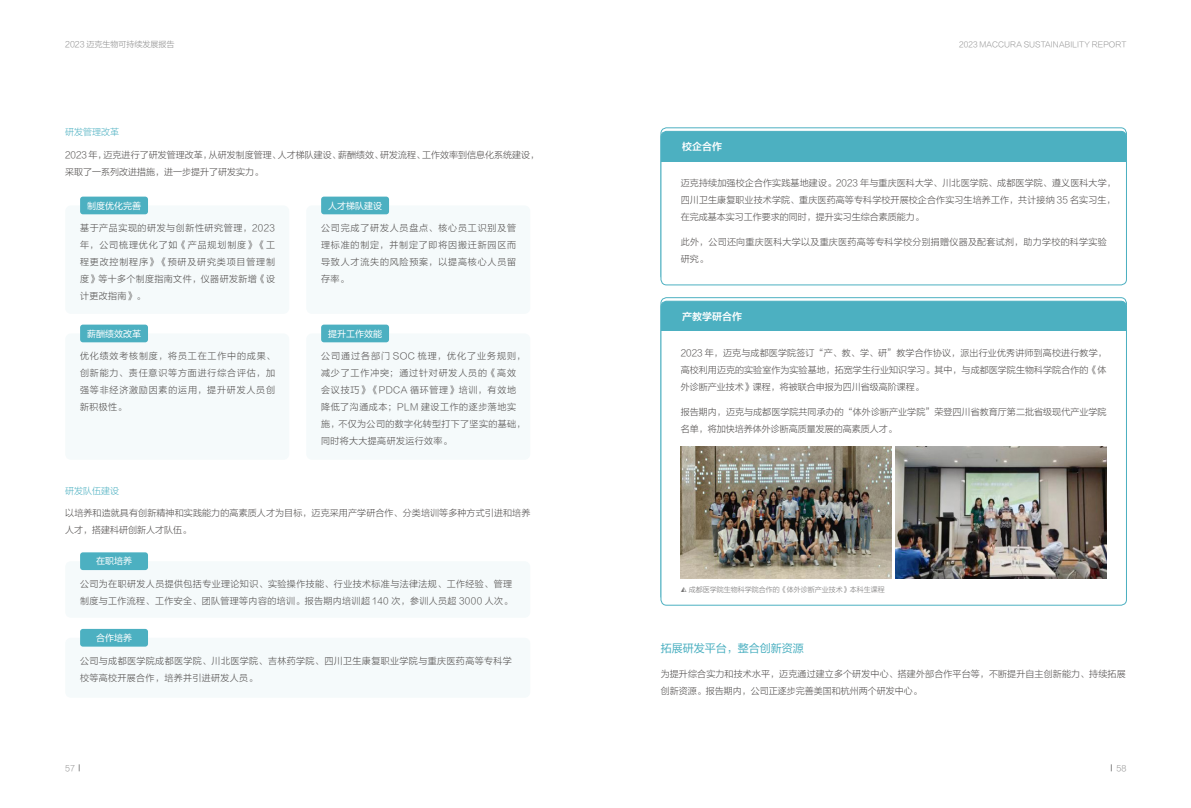
<style>
.page{position:relative;width:1191px;height:808px;background:#fff}
.page>*{position:absolute;margin:0;border:0;box-sizing:border-box;transform-origin:0 0}
.t1{font:11px "FZLTHJW GB1 0";color:#4cb0c1}
.t2{font:10px "FZLTZCHJW GB1 0";color:#fff}
.t3{font:9px/17px "FZLTXHJW GB1 0";letter-spacing:.03em;color:#4c4948}
.t4{font:9px/17px "FZLTXHJW GB1 0";letter-spacing:.06em;color:#4c4948}
.t5{font:9px/17px "FZLTXHJW GB1 0";color:#4c4948}
.t6{font:9px/17px "FZLTXHJW GB1 0";letter-spacing:.005em;color:#4c4948}
.t7{font:9px "FZLTHJW GB1 0";color:#fff}
.t8{font:9px "FZLTXHJW GB1 0";color:#4cb0c1}
.t9{font:8px "FZLTXHJW GB1 0";color:#8a8a8a}
.t10{font:7.5px "FZLTXHJW GB1 0";letter-spacing:.015em;color:#8a8a8a}
.t11{font:7px "FZLTXHJW GB1 0";color:#727171}
</style>
<div class="page">
<div style="left:65px;top:205px;width:224px;height:109px;background:#f5fafb;border-radius:6px"></div>
<div style="left:65px;top:333px;width:224px;height:127px;background:#f5fafb;border-radius:6px"></div>
<div style="left:306px;top:205px;width:224px;height:109px;background:#f5fafb;border-radius:6px"></div>
<div style="left:306px;top:333px;width:224px;height:127px;background:#f5fafb;border-radius:6px"></div>
<div style="left:65px;top:561px;width:465px;height:57px;background:#f5fafb;border-radius:6px"></div>
<div style="left:65px;top:638px;width:465px;height:60px;background:#f5fafb;border-radius:6px"></div>
<div style="left:80px;top:197px;width:68px;height:17px;background:#4cb0c1;border-radius:3px"></div>
<div style="left:80px;top:325px;width:68px;height:17px;background:#4cb0c1;border-radius:3px"></div>
<div style="left:321px;top:197px;width:68px;height:17px;background:#4cb0c1;border-radius:3px"></div>
<div style="left:321px;top:325px;width:68px;height:17px;background:#4cb0c1;border-radius:3px"></div>
<div style="left:80px;top:552px;width:68px;height:18px;background:#4cb0c1;border-radius:3px"></div>
<div style="left:80px;top:629px;width:68px;height:18px;background:#4cb0c1;border-radius:3px"></div>
<div style="left:661px;top:131px;width:465px;height:30px;background:#4cb0c1"></div>
<div style="left:661px;top:301px;width:465px;height:30px;background:#4cb0c1"></div>
<div style="left:660px;top:131px;width:466px;height:154px;border:1px solid #4cb0c1;border-radius:6px"></div>
<div style="left:660px;top:301px;width:466px;height:304px;border:1px solid #4cb0c1;border-radius:6px"></div>
<img style="left:680px;top:446px;width:211px;height:133px">
<img style="left:895px;top:446px;width:211px;height:133px">
<p class="t9" style="left:65px;top:40px;width:111px">2023 迈克生物可持续发展报告</p>
<p class="t10" style="left:959px;top:40px;width:169px">2023 MACCURA SUSTAINABILITY REPORT</p>
<p class="t8" style="left:65px;top:127px;width:55px">研发管理改革</p>
<p class="t5" style="left:65px;top:146px;width:475px">2023 年，迈克进行了研发管理改革，从研发制度管理、人才梯队建设、薪酬绩效、研发流程、工作效率到信息化系统建设，采取了一系列改进措施，进一步提升了研发实力。</p>
<p class="t7" style="left:87px;top:201px;width:55px">制度优化完善</p>
<p class="t7" style="left:328px;top:201px;width:55px">人才梯队建设</p>
<p class="t3" style="left:80px;top:220px;width:196px;text-align:justify">基于产品实现的研发与创新性研究管理，2023年，公司梳理优化了如《产品规划制度》《工程更改控制程序》《预研及研究类项目管理制度》等十多个制度指南文件，仪器研发新增《设计更改指南》。</p>
<p class="t3" style="left:321px;top:220px;width:196px;text-align:justify">公司完成了研发人员盘点、核心员工识别及管理标准的制定，并制定了即将因搬迁新园区而导致人才流失的风险预案，以提高核心人员留存率。</p>
<p class="t7" style="left:87px;top:329px;width:55px">薪酬绩效改革</p>
<p class="t7" style="left:328px;top:329px;width:55px">提升工作效能</p>
<p class="t3" style="left:80px;top:348px;width:196px;text-align:justify">优化绩效考核制度，将员工在工作中的成果、创新能力、责任意识等方面进行综合评估，加强等非经济激励因素的运用，提升研发人员创新积极性。</p>
<p class="t4" style="left:321px;top:348px;width:206px">公司通过各部门 SOC 梳理，优化了业务规则，减少了工作冲突；通过针对研发人员的《高效会议技巧》《PDCA 循环管理》培训，有效地降低了沟通成本；PLM 建设工作的逐步落地实施，不仅为公司的数字化转型打下了坚实的基础，同时将大大提高研发运行效率。</p>
<p class="t8" style="left:65px;top:486px;width:55px">研发队伍建设</p>
<p class="t3" style="left:65px;top:505px;width:467px">以培养和造就具有创新精神和实践能力的高素质人才为目标，迈克采用产学研合作、分类培训等多种方式引进和培养人才，搭建科研创新人才队伍。</p>
<p class="t7" style="left:96px;top:556px;width:37px">在职培养</p>
<p class="t3" style="left:80px;top:576px;width:434px">公司为在职研发人员提供包括专业理论知识、实验操作技能、行业技术标准与法律法规、工作经验、管理制度与工作流程、工作安全、团队管理等内容的培训。报告期内培训超 140 次，参训人员超 3000 人次。</p>
<p class="t7" style="left:96px;top:633px;width:37px">合作培养</p>
<p class="t3" style="left:80px;top:652px;width:433px">公司与成都医学院成都医学院、川北医学院、吉林药学院、四川卫生康复职业学院与重庆医药高等专科学校等高校开展合作，培养并引进研发人员。</p>
<p class="t2" style="left:682px;top:141px;width:41px">校企合作</p>
<p class="t3" style="left:680px;top:175px;width:436px;text-align:justify">迈克持续加强校企合作实践基地建设。2023 年与重庆医科大学、川北医学院、成都医学院、遵义医科大学，四川卫生康复职业技术学院、重庆医药高等专科学校开展校企合作实习生培养工作，共计接纳 35 名实习生，在完成基本实习工作要求的同时，提升实习生综合素质能力。</p>
<p class="t3" style="left:680px;top:234px;width:427px">此外，公司还向重庆医科大学以及重庆医药高等专科学校分别捐赠仪器及配套试剂，助力学校的科学实验研究。</p>
<p class="t2" style="left:682px;top:311px;width:61px">产教学研合作</p>
<p class="t3" style="left:680px;top:344px;width:427px;text-align:justify">2023 年，迈克与成都医学院签订“产、教、学、研”教学合作协议，派出行业优秀讲师到高校进行教学，高校利用迈克的实验室作为实验基地，拓宽学生行业知识学习。其中，与成都医学院生物科学院合作的《体外诊断产业技术》课程，将被联合申报为四川省级高阶课程。</p>
<p class="t6" style="left:680px;top:404px;width:427px">报告期内，迈克与成都医学院共同承办的“体外诊断产业学院”荣登四川省教育厅第二批省级现代产业学院名单，将加快培养体外诊断高质量发展的高素质人才。</p>
<p class="t11" style="left:680px;top:586px;width:205px">◭ 成都医学院生物科学院合作的《体外诊断产业技术》本科生课程</p>
<p class="t1" style="left:660px;top:642px;width:144px">拓展研发平台，整合创新资源</p>
<p class="t3" style="left:660px;top:666px;width:466px">为提升综合实力和技术水平，迈克通过建立多个研发中心、搭建外部合作平台等，不断提升自主创新能力、持续拓展创新资源。报告期内，公司正逐步完善美国和杭州两个研发中心。</p>
<p class="t9" style="left:65px;top:763px;width:11px">57</p>
<p class="t9" style="left:1116px;top:763px;width:11px">58</p>
</div>
